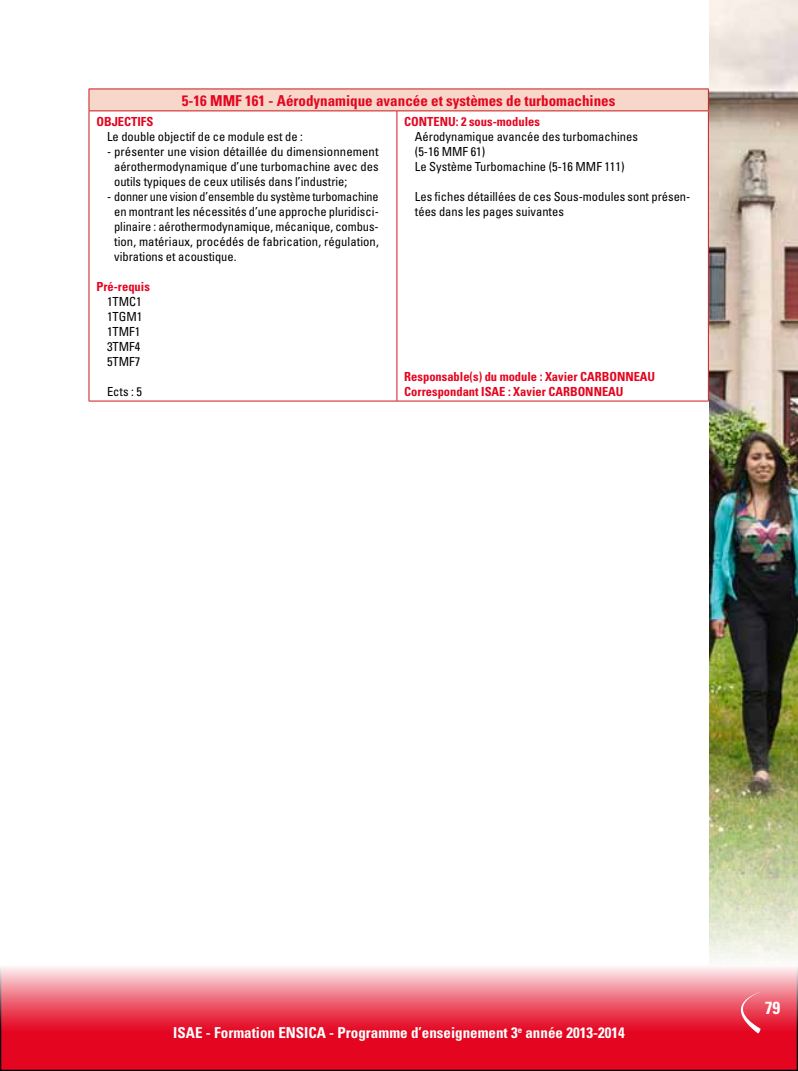
<style>
.page{position:relative;width:798px;height:1071px;background:#fff}
.page>*{position:absolute;margin:0;border:0;box-sizing:border-box;transform-origin:0 0}
.t1{font:700 condensed 17.5px "Univers";color:#fff}
.t2{font:700 condensed 15px "Univers";color:#fff}
.t3{font:700 condensed 15px "Univers";color:#e40520}
.t4{font:condensed 12.5px/15px "Univers";color:#000}
.t5{font:700 condensed 12.5px/15px "Univers";color:#e40520}
</style>
<div class="page">
<svg style="left:2px;top:967px;width:793px;height:101px;background:#eb4a5e"></svg>
<svg style="left:719px;top:990px;width:43px;height:43px;background:#eb5265"></svg>
<img style="left:709px;top:0;width:88px;height:961px">
<div style="left:89px;top:89px;width:619px;height:22px;background:#f6d7ca"></div>
<hr style="left:89px;top:89px;width:308px;height:1px;background:#cd171a">
<svg style="left:89px;top:89px;width:1px;height:21px"></svg>
<hr style="left:397px;top:89px;width:311px;height:1px;background:#cd171a">
<svg style="left:707px;top:89px;width:1px;height:21px"></svg>
<hr style="left:89px;top:110px;width:308px;height:1px;background:#cd171a">
<hr style="left:89px;top:111px;width:1px;height:289px;background:#cd171a">
<hr style="left:397px;top:110px;width:311px;height:1px;background:#cd171a">
<hr style="left:396px;top:111px;width:1px;height:289px;background:#cd171a">
<hr style="left:707px;top:111px;width:1px;height:289px;background:#cd171a">
<hr style="left:89px;top:400px;width:308px;height:1px;background:#cd171a">
<hr style="left:397px;top:400px;width:311px;height:1px;background:#cd171a">
<p class="t3" style="left:182px;top:91px;width:435px">5-16 MMF 161 - Aérodynamique avancée et systèmes de turbomachines</p>
<p class="t5" style="left:96px;top:114px;width:58px">OBJECTIFS</p>
<p class="t4" style="left:107px;top:129px;width:197px">Le double objectif de ce module est de :</p>
<p class="t4" style="left:114px;top:144px;width:266px;text-align:justify;text-indent:-7px">- présenter une vision détaillée du dimensionnement aérothermodynamique d’une turbomachine avec des outils typiques de ceux utilisés dans l’industrie;</p>
<p class="t4" style="left:114px;top:189px;width:266px;text-align:justify;text-indent:-7px">- donner une vision d’ensemble du système turbomachine en montrant les nécessités d’une approche pluridisci&shy;plinaire : aérothermodynamique, mécanique, combus&shy;tion, matériaux, procédés de fabrication, régulation, vibrations et acoustique.</p>
<p class="t5" style="left:96px;top:279px;width:55px">Pré-requis</p>
<p class="t4" style="left:107px;top:294px;width:37px">1TMC1<br>1TGM1<br>1TMF1<br>3TMF4<br>5TMF7</p>
<p class="t4" style="left:107px;top:384px;width:36px">Ects : 5</p>
<p class="t5" style="left:404px;top:114px;width:137px">CONTENU: 2 sous-modules</p>
<p class="t4" style="left:415px;top:129px;width:224px">Aérodynamique avancée des turbomachines (5-16 MMF 61)<br>Le Système Turbomachine (5-16 MMF 111)</p>
<p class="t4" style="left:415px;top:189px;width:277px">Les fiches détaillées de ces Sous-modules sont présen&shy;tées dans les pages suivantes</p>
<p class="t5" style="left:404px;top:369px;width:252px">Responsable(s) du module : Xavier CARBONNEAU<br>Correspondant ISAE : Xavier CARBONNEAU</p>
<p class="t2" style="left:173px;top:1022px;width:452px">ISAE - Formation ENSICA - Programme d’enseignement 3<sup>e</sup> année 2013-2014</p>
<h1 class="t1" style="left:764px;top:996px;width:17px">79</h1>
</div>
